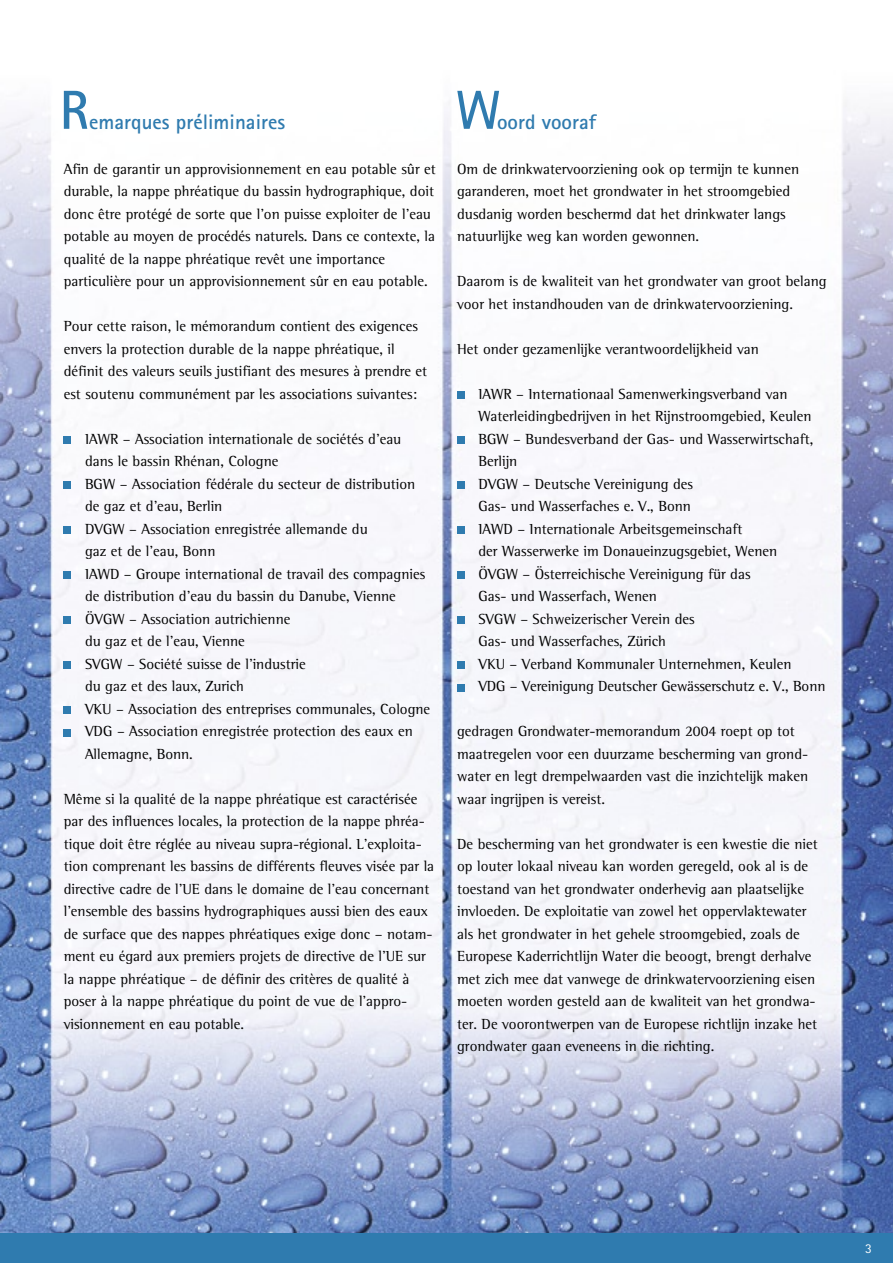
<style>
.page{position:relative;width:893px;height:1263px;background:#fff}
.page>*{position:absolute;margin:0;border:0;box-sizing:border-box;transform-origin:0 0}
.t1{font:700 55.05px "Rotis Sans Serif";color:#2f7baf}
.t2{font:700 55.05px "Rotis Sans Serif";color:#2f7baf;scale:.93 1}
.t3{font:700 21px "Rotis Sans Serif";color:#2f7baf}
.t4{font:15px/22.5px "Rotis Semi Serif";color:#000}
.t5{font:13.5px "Rotis Sans Serif";color:#fff}
</style>
<div class="page">
<img style="left:0;top:102px;width:893px;height:1131px">
<div style="left:64px;top:437px;width:7px;height:7px;background:#2f7baf"></div>
<div style="left:64px;top:482px;width:7px;height:7px;background:#2f7baf"></div>
<div style="left:64px;top:527px;width:7px;height:7px;background:#2f7baf"></div>
<div style="left:64px;top:572px;width:7px;height:7px;background:#2f7baf"></div>
<div style="left:64px;top:617px;width:7px;height:7px;background:#2f7baf"></div>
<div style="left:64px;top:662px;width:7px;height:7px;background:#2f7baf"></div>
<div style="left:64px;top:707px;width:7px;height:7px;background:#2f7baf"></div>
<div style="left:64px;top:729px;width:7px;height:7px;background:#2f7baf"></div>
<div style="left:457px;top:392px;width:7px;height:7px;background:#2f7baf"></div>
<div style="left:457px;top:437px;width:7px;height:7px;background:#2f7baf"></div>
<div style="left:457px;top:482px;width:7px;height:7px;background:#2f7baf"></div>
<div style="left:457px;top:527px;width:7px;height:7px;background:#2f7baf"></div>
<div style="left:457px;top:572px;width:7px;height:7px;background:#2f7baf"></div>
<div style="left:457px;top:617px;width:7px;height:7px;background:#2f7baf"></div>
<div style="left:457px;top:662px;width:7px;height:7px;background:#2f7baf"></div>
<div style="left:457px;top:684px;width:7px;height:7px;background:#2f7baf"></div>
<div style="left:0;top:1233px;width:893px;height:30px;background:#2f7baf"></div>
<h1 class="t1" style="left:59px;top:75px;width:31px">R</h1>
<h1 class="t2" style="left:456px;top:75px;width:49px">W</h1>
<h2 class="t3" style="left:89px;top:108px;width:197px">emarques préliminaires</h2>
<p class="t4" style="left:64px;top:157px;width:374px">Afin de garantir un approvisionnement en eau potable sûr et durable, la nappe phréatique du bassin hydrographique, doit donc être protégé de sorte que l’on puisse exploiter de l’eau potable au moyen de procédés naturels. Dans ce contexte, la qualité de la nappe phréatique revêt une importance particulière pour un approvisionnement sûr en eau potable.</p>
<p class="t4" style="left:64px;top:315px;width:365px">Pour cette raison, le mémorandum contient des exigences envers la protection durable de la nappe phréatique, il définit des valeurs seuils justifiant des mesures à prendre et est soutenu communément par les associations suivantes:</p>
<p class="t4" style="left:85px;top:427px;width:347px">IAWR – Association internationale de sociétés d’eau dans le bassin Rhénan, Cologne<br>BGW – Association fédérale du secteur de distribution de gaz et d’eau, Berlin<br>DVGW – Association enregistrée allemande du<br>gaz et de l’eau, Bonn<br>IAWD – Groupe international de travail des compagnies de distribution d’eau du bassin du Danube, Vienne ÖVGW – Association autrichienne<br>du gaz et de l’eau, Vienne<br>SVGW – Société suisse de l’industrie<br>du gaz et des laux, Zurich<br>VKU – Association des entreprises communales, Cologne VDG – Association enregistrée protection des eaux en Allemagne, Bonn.</p>
<p class="t4" style="left:64px;top:787px;width:372px">Même si la qualité de la nappe phréatique est caractérisée par des influences locales, la protection de la nappe phréa&shy;tique doit être réglée au niveau supra-régional. L’exploita&shy;tion comprenant les bassins de différents fleuves visée par la directive cadre de l’UE dans le domaine de l’eau concernant l’ensemble des bassins hydrographiques aussi bien des eaux de surface que des nappes phréatiques exige donc – notam&shy;ment eu égard aux premiers projets de directive de l’UE sur la nappe phréatique – de définir des critères de qualité à poser à la nappe phréatique du point de vue de l’appro&shy;visionnement en eau potable.</p>
<h2 class="t3" style="left:497px;top:108px;width:101px">oord vooraf</h2>
<p class="t4" style="left:457px;top:157px;width:343px">Om de drinkwatervoorziening ook op termijn te kunnen garanderen, moet het grondwater in het stroomgebied dusdanig worden beschermd dat het drinkwater langs natuurlijke weg kan worden gewonnen.</p>
<p class="t4" style="left:457px;top:270px;width:371px">Daarom is de kwaliteit van het grondwater van groot belang voor het instandhouden van de drinkwatervoorziening.</p>
<p class="t4" style="left:457px;top:337px;width:303px">Het onder gezamenlijke verantwoordelijkheid van</p>
<p class="t4" style="left:478px;top:382px;width:349px">IAWR – Internationaal Samenwerkingsverband van Waterleidingbedrijven in het Rijnstroomgebied, Keulen BGW – Bundesverband der Gas- und Wasserwirtschaft, Berlijn<br>DVGW – Deutsche Vereinigung des<br>Gas- und Wasserfaches e. V., Bonn<br>IAWD – Internationale Arbeitsgemeinschaft<br>der Wasserwerke im Donaueinzugsgebiet, Wenen<br>ÖVGW – Österreichische Vereinigung für das<br>Gas- und Wasserfach, Wenen<br>SVGW – Schweizerischer Verein des<br>Gas- und Wasserfaches, Zürich<br>VKU – Verband Kommunaler Unternehmen, Keulen<br>VDG – Vereinigung Deutscher Gewässerschutz e. V., Bonn</p>
<p class="t4" style="left:457px;top:720px;width:353px">gedragen Grondwater-memorandum 2004 roept op tot maatregelen voor een duurzame bescherming van grond&shy;water en legt drempelwaarden vast die inzichtelijk maken waar ingrijpen is vereist.</p>
<p class="t4" style="left:457px;top:832px;width:362px">De bescherming van het grondwater is een kwestie die niet op louter lokaal niveau kan worden geregeld, ook al is de toestand van het grondwater onderhevig aan plaatselijke invloeden. De exploitatie van zowel het oppervlaktewater als het grondwater in het gehele stroomgebied, zoals de Europese Kaderrichtlijn Water die beoogt, brengt derhalve met zich mee dat vanwege de drinkwatervoorziening eisen moeten worden gesteld aan de kwaliteit van het grondwa&shy;ter. De voorontwerpen van de Europese richtlijn inzake het grondwater gaan eveneens in die richting.</p>
<p class="t5" style="left:865px;top:1240px;width:8px">3</p>
</div>
